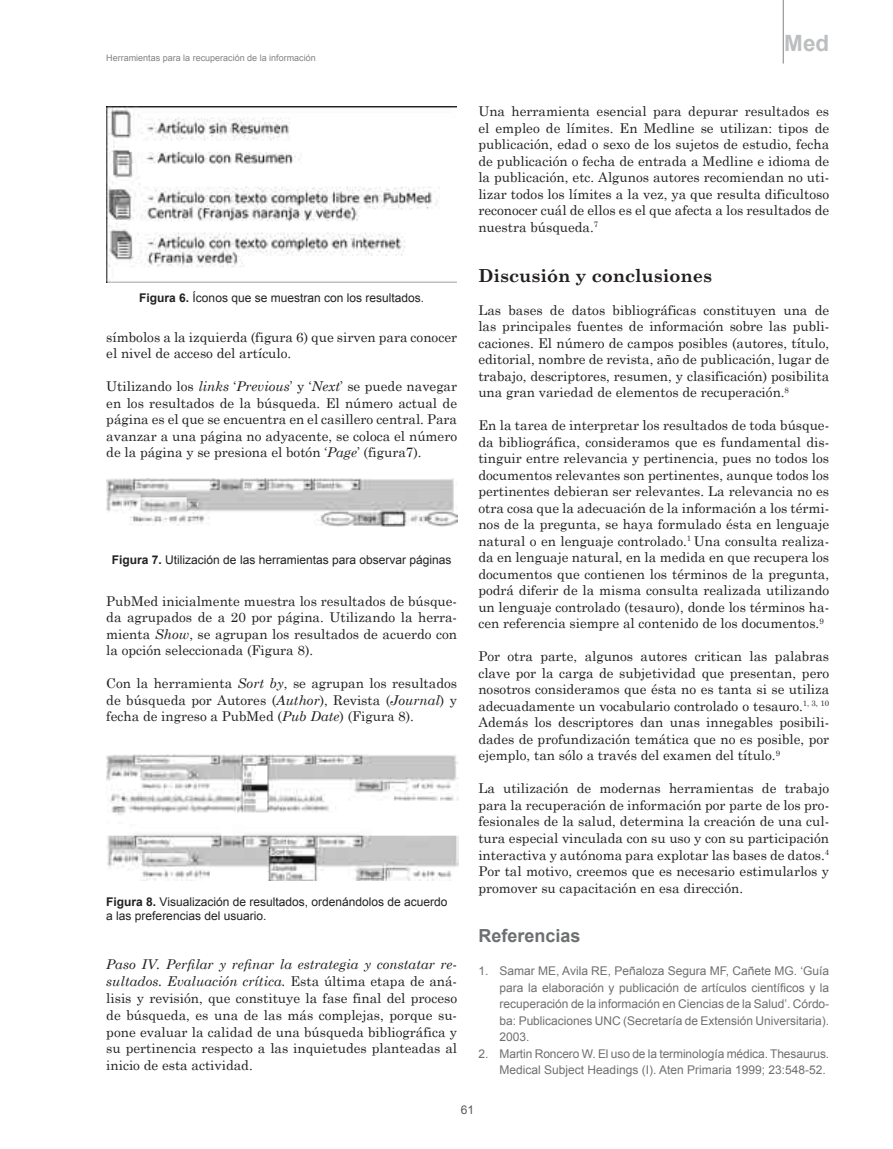
<style>
.page{position:relative;width:893px;height:1149px;background:#fff}
.page>*{position:absolute;margin:0;border:0;box-sizing:border-box;transform-origin:0 0}
.t1{font:700 22.5px "Arial";color:#bcbec0}
.t2{font:700 18px "Century Schoolbook";color:#231f20}
.t3{font:700 18px "Arial";color:#6d6f71}
.t4{font:13.5px/16.5px "Century Schoolbook";color:#231f20;text-align:justify}
.t5{font:12px/16.5px "Arial";color:#6d6f71;text-align:justify}
.t6{font:12px/14.4px "Arial";color:#231f20}
.t7{font:12px "Arial";color:#58595b}
.t8{font:9px "Arial";color:#808285}
.s1{font-weight:700}
.s2{font-style:italic}
</style>
<div class="page">
<hr style="left:783px;top:0;width:1px;height:64px;background:#808285">
<img style="left:106px;top:106px;width:350px;height:177px">
<img style="left:106px;top:478px;width:351px;height:48px">
<img style="left:106px;top:754px;width:353px;height:125px">
<p class="t8" style="left:106px;top:51px;width:211px">Herramientas para la recuperación de la información</p>
<p class="t6" style="left:139px;top:291px;width:286px"><span class="s1">Figura 6.</span> Íconos que se muestran con los resultados.</p>
<p class="t4" style="left:106px;top:328px;width:352px">símbolos a la izquierda (figura 6) que sirven para conocer el nivel de acceso del artículo.</p>
<p class="t4" style="left:106px;top:377px;width:352px">Utilizando los <span class="s2">links</span> ‘<span class="s2">Previous</span>’ y ‘<span class="s2">Next</span>’ se puede navegar en los resultados de la búsqueda. El número actual de página es el que se encuentra en el casillero central. Para avanzar a una página no adyacente, se coloca el número de la página y se presiona el botón ‘<span class="s2">Page</span>’ (figura7).</p>
<p class="t6" style="left:112px;top:552px;width:341px"><span class="s1">Figura 7.</span> Utilización de las herramientas para observar páginas</p>
<p class="t4" style="left:106px;top:592px;width:352px">PubMed inicialmente muestra los resultados de búsque&shy;da agrupados de a 20 por página. Utilizando la herra&shy;mienta <span class="s2">Show</span>, se agrupan los resultados de acuerdo con la opción seleccionada (Figura 8).</p>
<p class="t4" style="left:106px;top:674px;width:352px">Con la herramienta <span class="s2">Sort by</span>, se agrupan los resultados de búsqueda por Autores (<span class="s2">Author</span>), Revista (<span class="s2">Journal</span>) y fecha de ingreso a PubMed (<span class="s2">Pub Date</span>) (Figura 8).</p>
<p class="t6" style="left:106px;top:894px;width:343px"><span class="s1">Figura 8.</span> Visualización de resultados, ordenándolos de acuerdo a las preferencias del usuario.</p>
<p class="t4" style="left:106px;top:955px;width:352px"><span class="s2">Paso IV. Perfilar y refinar la estrategia y constatar re&shy;sultados. Evaluación crítica.</span> Esta última etapa de aná&shy;lisis y revisión, que constituye la fase final del proceso de búsqueda, es una de las más complejas, porque su&shy;pone evaluar la calidad de una búsqueda bibliográfica y su pertinencia respecto a las inquietudes planteadas al inicio de esta actividad.</p>
<h1 class="t1" style="left:784px;top:29px;width:46px">Med</h1>
<p class="t4" style="left:478px;top:103px;width:352px">Una herramienta esencial para depurar resultados es el empleo de límites. En Medline se utilizan: tipos de publicación, edad o sexo de los sujetos de estudio, fecha de publicación o fecha de entrada a Medline e idioma de la publicación, etc. Algunos autores recomiendan no uti&shy;lizar todos los límites a la vez, ya que resulta dificultoso reconocer cuál de ellos es el que afecta a los resultados de nuestra búsqueda.<sup>7</sup></p>
<h2 class="t2" style="left:478px;top:261px;width:235px">Discusión y conclusiones</h2>
<p class="t4" style="left:478px;top:301px;width:352px">Las bases de datos bibliográficas constituyen una de las principales fuentes de información sobre las publi&shy;caciones. El número de campos posibles (autores, título, editorial, nombre de revista, año de publicación, lugar de trabajo, descriptores, resumen, y clasificación) posibilita una gran variedad de elementos de recuperación.<sup>8</sup></p>
<p class="t4" style="left:478px;top:416px;width:352px">En la tarea de interpretar los resultados de toda búsque&shy;da bibliográfica, consideramos que es fundamental dis&shy;tinguir entre relevancia y pertinencia, pues no todos los documentos relevantes son pertinentes, aunque todos los pertinentes debieran ser relevantes. La relevancia no es otra cosa que la adecuación de la información a los térmi&shy;nos de la pregunta, se haya formulado ésta en lenguaje natural o en lenguaje controlado.<sup>1</sup> Una consulta realiza&shy;da en lenguaje natural, en la medida en que recupera los documentos que contienen los términos de la pregunta, podrá diferir de la misma consulta realizada utilizando un lenguaje controlado (tesauro), donde los términos ha&shy;cen referencia siempre al contenido de los documentos.<sup>9</sup></p>
<p class="t4" style="left:478px;top:647px;width:352px">Por otra parte, algunos autores critican las palabras clave por la carga de subjetividad que presentan, pero nosotros consideramos que ésta no es tanta si se utiliza adecuadamente un vocabulario controlado o tesauro.<sup>1,</sup> <sup>3,</sup> <sup>10<br></sup>Además los descriptores dan unas innegables posibili&shy;dades de profundización temática que no es posible, por ejemplo, tan sólo a través del examen del título.<sup>9</sup></p>
<p class="t4" style="left:478px;top:779px;width:352px">La utilización de modernas herramientas de trabajo para la recuperación de información por parte de los pro&shy;fesionales de la salud, determina la creación de una cul&shy;tura especial vinculada con su uso y con su participación interactiva y autónoma para explotar las bases de datos.<sup>4<br></sup>Por tal motivo, creemos que es necesario estimularlos y promover su capacitación en esa dirección.</p>
<h2 class="t3" style="left:478px;top:923px;width:104px">Referencias</h2>
<p class="t5" style="left:500px;top:962px;width:331px;text-indent:-21px">1. Samar ME, Avila RE, Peñaloza Segura MF, Cañete MG. ‘Guía para la elaboración y publicación de artículos científicos y la recuperación de la información en Ciencias de la Salud’. Córdo&shy;ba: Publicaciones UNC (Secretaría de Extensión Universitaria).<br>2003.</p>
<p class="t5" style="left:478px;top:1044px;width:352px;text-align:right">2. Martin Roncero W. El uso de la terminología médica. Thesaurus.<br>Medical Subject Headings (I). Aten Primaria 1999; 23:548-52.</p>
<p class="t7" style="left:461px;top:1100px;width:15px">61</p>
</div>
